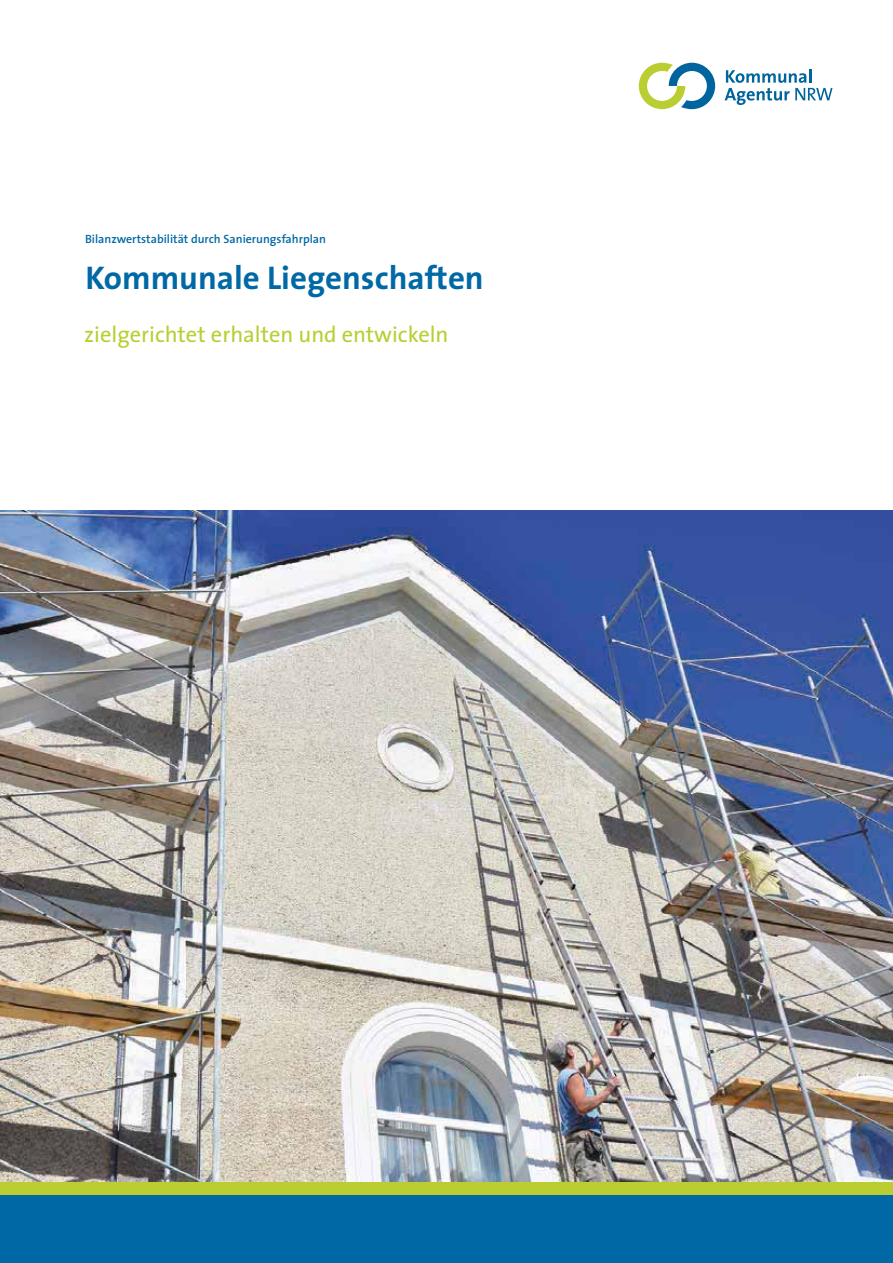
<style>
.page{position:relative;width:893px;height:1263px;background:#fff}
.page>*{position:absolute;margin:0;border:0;box-sizing:border-box;transform-origin:0 0}
.t1{font:700 33px "The Sans";color:#0069a5}
.t2{font:22.5px "The Sans";color:#bace32}
.t3{font:600 12px "The Sans";color:#0069a5}
</style>
<div class="page">
<img style="left:0;top:510px;width:893px;height:672px">
<svg style="left:725px;top:69px;width:107px;height:36px"></svg>
<svg style="left:639px;top:63px;width:76px;height:46px"></svg>
<div style="left:0;top:1195px;width:893px;height:68px;background:#0069a5"></div>
<div style="left:0;top:1182px;width:893px;height:13px;background:#bace32"></div>
<p class="t3" style="left:85px;top:234px;width:242px">Bilanzwertstabilität durch Sanierungsfahrplan</p>
<h1 class="t1" style="left:85px;top:263px;width:400px">Kommunale Liegenschaften</h1>
<h2 class="t2" style="left:84px;top:326px;width:366px">zielgerichtet erhalten und entwickeln</h2>
</div>
